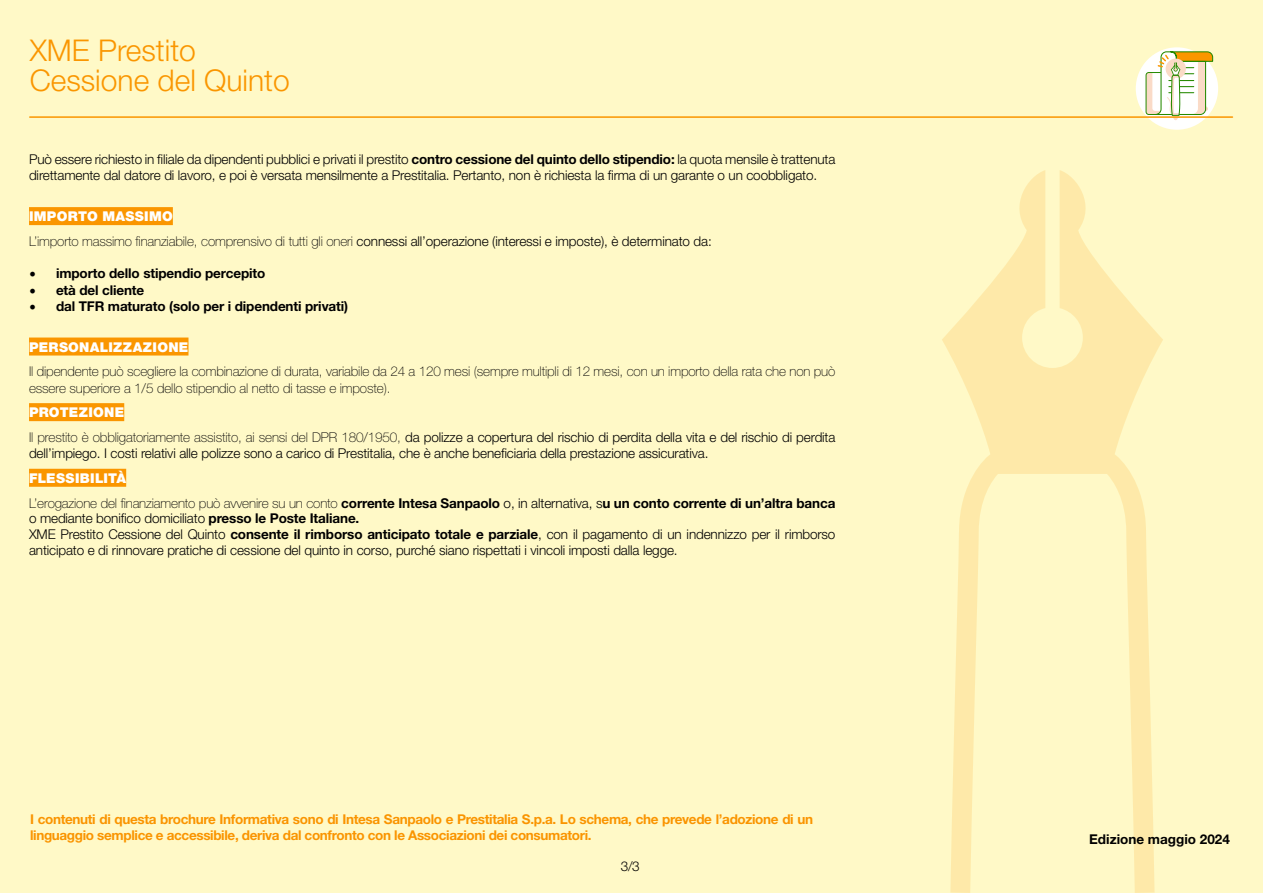
<style>
.page{position:relative;width:1263px;height:893px;background:#fff}
.page>*{position:absolute;margin:0;border:0;box-sizing:border-box;transform-origin:0 0}
.t1{font:300 30px/30px "Helvetica Neue LT Std";color:#fa9600}
.t2{font:300 13.5px/16.2px "Helvetica Neue LT Std";letter-spacing:-.01em;color:#000}
.t3{font:700 13.5px/24.8px "Helvetica Neue LT Std";letter-spacing:-.01em;color:#000}
.t4{font:700 13.5px/16.2px "Helvetica Neue LT Std";letter-spacing:-.025em;color:#fa9400}
.t5{font:100 13.5px/16.2px "Helvetica Neue LT Std";letter-spacing:-.01em;color:#000}
.t6{font:900 13.5px "Helvetica Neue LT Std";letter-spacing:.025em;color:#fff}
.s1{font-weight:700}
.s2{font-weight:900;color:#fff}
.s3{font-weight:100}
.s4{font-family:"Minion Pro";font-weight:400;font-size:18px}
.s5{font-weight:300}
</style>
<div class="page">
<div style="left:842px;top:0;width:421px;height:893px;background:#fff9c7"></div>
<svg style="left:942px;top:170px;width:221px;height:723px"></svg>
<div style="left:0;top:0;width:841px;height:893px;background:#fff9c7"></div>
<div style="left:1136px;top:47px;width:82px;height:83px;background:#fff;border-radius:50%"></div>
<svg style="left:1145px;top:51px;width:69px;height:135px"></svg>
<hr style="left:30px;top:116px;width:1202px;height:2px;background:#fa9600">
<div style="left:29px;top:207px;width:144px;height:18px;background:#fa9600"></div>
<div style="left:29px;top:338px;width:159px;height:18px;background:#fa9600"></div>
<div style="left:29px;top:403px;width:95px;height:18px;background:#fa9600"></div>
<div style="left:29px;top:469px;width:97px;height:18px;background:#fa9600"></div>
<h1 class="t1" style="left:30px;top:34px;width:262px">XME Prestito<br>Cessione del Quinto</h1>
<p class="t2" style="left:29px;top:151px;width:808px">Può essere richiesto in filiale da dipendenti pubblici e privati il prestito <span class="s1">contro cessione del quinto dello stipendio:</span> la quota mensile è trattenuta direttamente dal datore di lavoro, e poi è versata mensilmente a Prestitalia. Pertanto, non è richiesta la firma di un garante o un coobbligato.</p>
<p class="t2" style="left:29px;top:204px;width:684px;line-height:24.8px"><span class="s2">IMPORTO MASSIMO<br></span><span class="s3">L’importo massimo finanziabile, comprensivo di tutti gli oneri</span> connessi all’operazione (interessi e imposte), è determinato da:</p>
<p class="t3" style="left:29px;top:261px;width:238px"><span class="s4">•</span> importo dello stipendio percepito</p>
<p class="t3" style="left:29px;top:277px;width:117px"><span class="s4">•</span> età del cliente</p>
<p class="t3" style="left:29px;top:293px;width:321px"><span class="s4">•</span> dal TFR maturato (solo per i dipendenti privati)</p>
<p class="t6" style="left:29px;top:339px;width:161px">PERSONALIZZAZIONE</p>
<p class="t5" style="left:29px;top:364px;width:808px">Il dipendente può scegliere la combinazione di durata, variabile da 24 a 120 mesi (sempre multipli di 12 mesi, con un importo della rata che non può essere superiore a 1/5 dello stipendio al netto di tasse e imposte).</p>
<p class="t2" style="left:29px;top:400px;width:808px;line-height:24.8px"><span class="s2">PROTEZIONE<br></span><span class="s3">Il prestito è obbligatoriamente assistito, ai sensi del DPR 180/1950,</span> da polizze a copertura del rischio di perdita della vita e del rischio di perdita</p>
<p class="t2" style="left:29px;top:445px;width:681px">dell’impiego. I costi relativi alle polizze sono a carico di Prestitalia, che è anche beneficiaria della prestazione assicurativa.</p>
<p class="t3" style="left:29px;top:465px;width:808px"><span class="s2">FLESSIBILITÀ<br></span><span class="s3">L’erogazione del finanziamento può avvenire su un conto</span> corrente Intesa Sanpaolo <span class="s5">o, in alternativa, s</span>u un conto corrente di un’altra banca</p>
<p class="t2" style="left:29px;top:509px;width:808px">o mediante bonifico domiciliato <span class="s1">presso le Poste Italiane.<br></span>XME Prestito Cessione del Quinto <span class="s1">consente il rimborso anticipato totale e parziale</span>, con il pagamento di un indennizzo per il rimborso anticipato e di rinnovare pratiche di cessione del quinto in corso, purché siano rispettati i vincoli imposti dalla legge.</p>
<p class="t4" style="left:30px;top:811px;width:784px">I contenuti di questa brochure Informativa sono di Intesa Sanpaolo e Prestitalia S.p.a. Lo schema, che prevede l’adozione di un linguaggio semplice e accessibile, deriva dal confronto con le Associazioni dei consumatori.</p>
<p class="t2" style="left:621px;top:857px;width:20px">3/3</p>
<p class="t3" style="left:1089px;top:826px;width:142px">Edizione maggio 2024</p>
</div>
